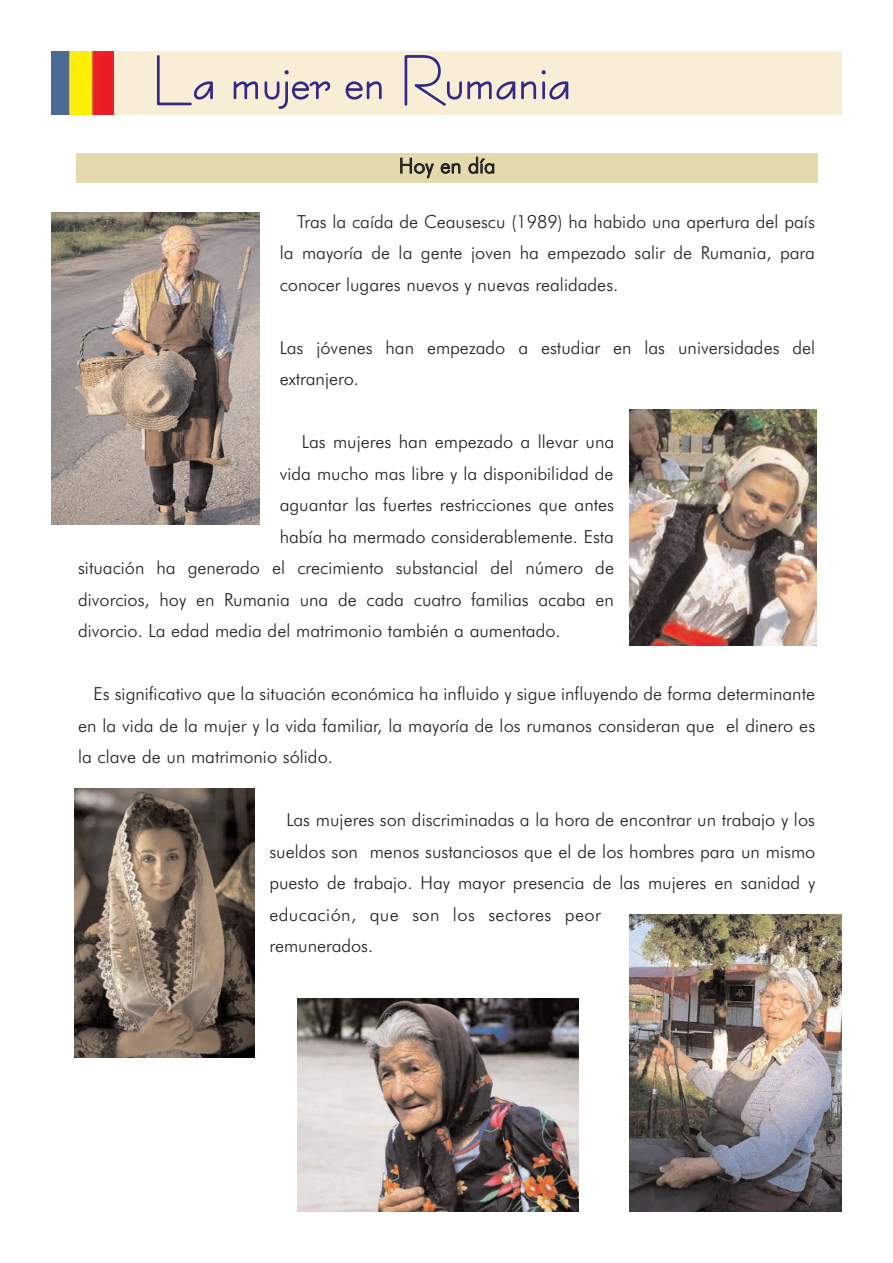
<style>
.page{position:relative;width:893px;height:1263px;background:#fff}
.page>*{position:absolute;margin:0;border:0;box-sizing:border-box;transform-origin:0 0}
.t1{font:54px "TTA65 O00";color:#332986}
.t2{font:21px "TTA3 AO00";letter-spacing:-.005em;color:#231f20}
.t3{font:18px/31.5px "TTA3 AO00";color:#231f20;text-align:justify}
</style>
<div class="page">
<div style="left:77px;top:153px;width:741px;height:30px;background:#e5daae"></div>
<div style="left:51px;top:51px;width:791px;height:64px;background:#f7eed5"></div>
<img style="left:52px;top:51px;width:61px;height:64px">
<img style="left:52px;top:213px;width:207px;height:312px">
<img style="left:629px;top:914px;width:213px;height:298px">
<img style="left:629px;top:409px;width:187px;height:237px">
<img style="left:298px;top:998px;width:281px;height:214px">
<img style="left:74px;top:789px;width:180px;height:269px">
<h1 class="t1" style="left:152px;top:60px;width:421px">La mujer en Rumania</h1>
<p class="t2" style="left:399px;top:158px;width:98px">Hoy en día</p>
<p class="t3" style="left:280px;top:207px;width:537px;text-indent:17px">Tras la caída de Ceausescu (1989) ha habido una apertura del país la mayoría de la gente joven ha empezado salir de Rumania, para conocer lugares nuevos y nuevas realidades.</p>
<p class="t3" style="left:280px;top:333px;width:537px">Las jóvenes han empezado a estudiar en las universidades del extranjero.</p>
<p class="t3" style="left:302px;top:428px;width:314px">Las mujeres han empezado a llevar una</p>
<p class="t3" style="left:280px;top:459px;width:335px">vida mucho mas libre y la disponibilidad de</p>
<p class="t3" style="left:280px;top:491px;width:336px">aguantar las fuertes restricciones que antes</p>
<p class="t3" style="left:280px;top:522px;width:336px">había ha mermado considerablemente. Esta</p>
<p class="t3" style="left:78px;top:554px;width:537px">situación ha generado el crecimiento substancial del número de</p>
<p class="t3" style="left:78px;top:585px;width:537px">divorcios, hoy en Rumania una de cada cuatro familias acaba en</p>
<p class="t3" style="left:78px;top:617px;width:484px">divorcio. La edad media del matrimonio también a aumentado.</p>
<p class="t3" style="left:78px;top:680px;width:739px;text-indent:15px">Es significativo que la situación económica ha influido y sigue influyendo de forma determinante en la vida de la mujer y la vida familiar, la mayoría de los rumanos consideran que el dinero es la clave de un matrimonio sólido.</p>
<p class="t3" style="left:269px;top:806px;width:547px;text-align:left;text-indent:17px">Las mujeres son discriminadas a la hora de encontrar un trabajo y los sueldos son menos sustanciosos que el de los hombres para un mismo puesto de trabajo. Hay mayor presencia de las mujeres en sanidad y educación, que son los sectores peor<br>remunerados.</p>
</div>
